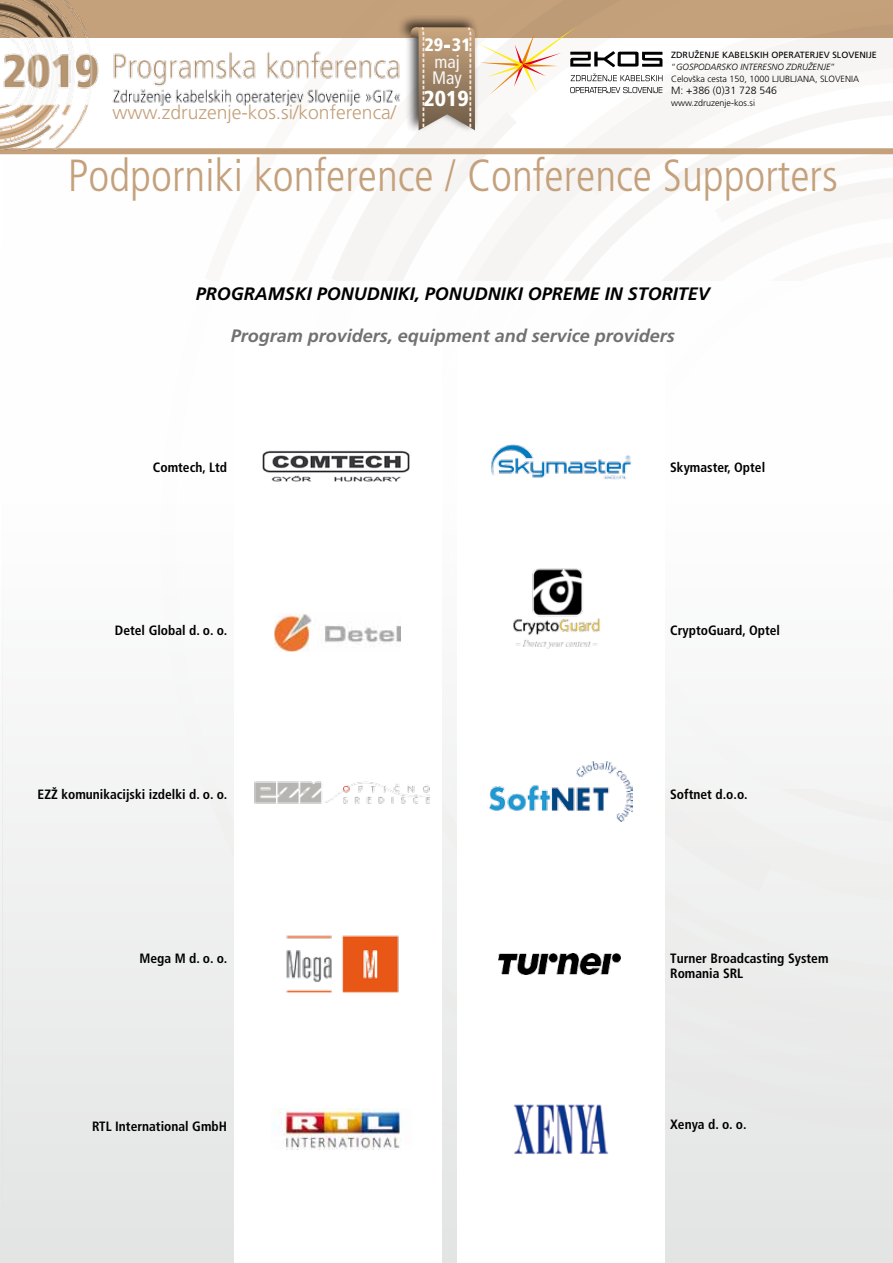
<style>
.page{position:relative;width:893px;height:1263px;background:#fff}
.page>*{position:absolute;margin:0;border:0;box-sizing:border-box;transform-origin:0 0}
.t1{font:300 condensed 45px "Frutiger LT Std";color:#c4a07b}
.t2{font:900 condensed 21.6px "Frutiger LT Std";color:#fff}
.t3{font:300 19.35px "Frutiger LT Std";color:#c4a07b}
.t4{font:italic 700 18px "Frutiger LT Std";color:#000}
.t5{font:italic 700 18px "Frutiger LT Std";color:#707172}
.t6{font:condensed 18px "Frutiger LT Std";color:#f6f6f6}
.t7{font:900 condensed 18px "Frutiger LT Std";color:#fff}
.t8{font:700 condensed 13.5px/15px "Frutiger LT Std";color:#000}
.t9{font:300 10.5px "Frutiger LT Std";color:#000}
.t10{font:300 9px/11.9px "Frutiger LT Std";color:#000}
.s1{font-weight:400}
.s2{font-style:italic}
</style>
<div class="page">
<div style="left:418px;top:0;width:304px;height:25px;background:#c39f7a"></div>
<hr style="left:0;top:246px;width:2px;height:1017px;background:#e3e4e4">
<div style="left:2px;top:157px;width:891px;height:1106px;background:linear-gradient(to bottom,#fff,#e5e6e6)"></div>
<div style="left:234px;top:345px;width:207px;height:918px;background:#fff"></div>
<div style="left:457px;top:345px;width:208px;height:918px;background:#fff"></div>
<img style="left:262px;top:450px;width:148px;height:32px">
<img style="left:275px;top:614px;width:125px;height:38px">
<img style="left:254px;top:781px;width:176px;height:23px">
<img style="left:499px;top:953px;width:122px;height:22px">
<div style="left:398px;top:14px;width:82px;height:120px;background:#000;opacity:.75"></div>
<img style="left:0;top:0;width:418px;height:155px">
<svg style="left:367px;top:25px;width:526px;height:299px"></svg>
<img style="left:489px;top:762px;width:144px;height:59px">
<img style="left:286px;top:935px;width:113px;height:58px">
<img style="left:513px;top:1104px;width:95px;height:50px">
<img style="left:513px;top:568px;width:87px;height:81px">
<img style="left:491px;top:444px;width:140px;height:36px">
<img style="left:273px;top:1108px;width:136px;height:41px">
<h3 class="t3" style="left:112px;top:102px;width:285px">www.zdruzenje-kos.si/konferenca/</h3>
<h3 class="t7" style="left:424px;top:34px;width:48px">29-31</h3>
<h2 class="t2" style="left:424px;top:85px;width:47px">2019</h2>
<h3 class="t6" style="left:434px;top:51px;width:27px">maj</h3>
<p class="t10" style="left:671px;top:49px;width:207px"><span class="s1">ZDRUŽENJE KABELSKIH OPERATERJEV SLOVENIJE </span>“<span class="s2">GOSPODARSKO INTERESNO ZDRUŽENJE</span>”<br>Celovška cesta 150, 1000 LJUBLJANA, SLOVENIA</p>
<p class="t9" style="left:671px;top:85px;width:108px">M: +386 (0)31 728 546</p>
<p class="t10" style="left:671px;top:97px;width:86px">www.zdruzenje-kos.si</p>
<h3 class="t6" style="left:432px;top:67px;width:31px">May</h3>
<h1 class="t1" style="left:68px;top:150px;width:772px">Podporniki konference / Conference Supporters</h1>
<h3 class="t4" style="left:196px;top:283px;width:516px">PROGRAMSKI PONUDNIKI, PONUDNIKI OPREME IN STORITEV</h3>
<h3 class="t5" style="left:231px;top:325px;width:446px">Program providers, equipment and service providers</h3>
<p class="t8" style="left:153px;top:459px;width:76px">Comtech, Ltd</p>
<p class="t8" style="left:670px;top:459px;width:96px">Skymaster, Optel</p>
<p class="t8" style="left:115px;top:623px;width:114px">Detel Global d. o. o.</p>
<p class="t8" style="left:670px;top:623px;width:111px">CryptoGuard, Optel</p>
<p class="t8" style="left:38px;top:787px;width:191px">EZŽ komunikacijski izdelki d. o. o.</p>
<p class="t8" style="left:670px;top:787px;width:79px">Softnet d.o.o.</p>
<p class="t8" style="left:139px;top:951px;width:90px">Mega M d. o. o.</p>
<p class="t8" style="left:670px;top:951px;width:160px">Turner Broadcasting System<br>Romania SRL</p>
<p class="t8" style="left:92px;top:1119px;width:136px">RTL International GmbH</p>
<p class="t8" style="left:670px;top:1117px;width:78px">Xenya d. o. o.</p>
</div>
